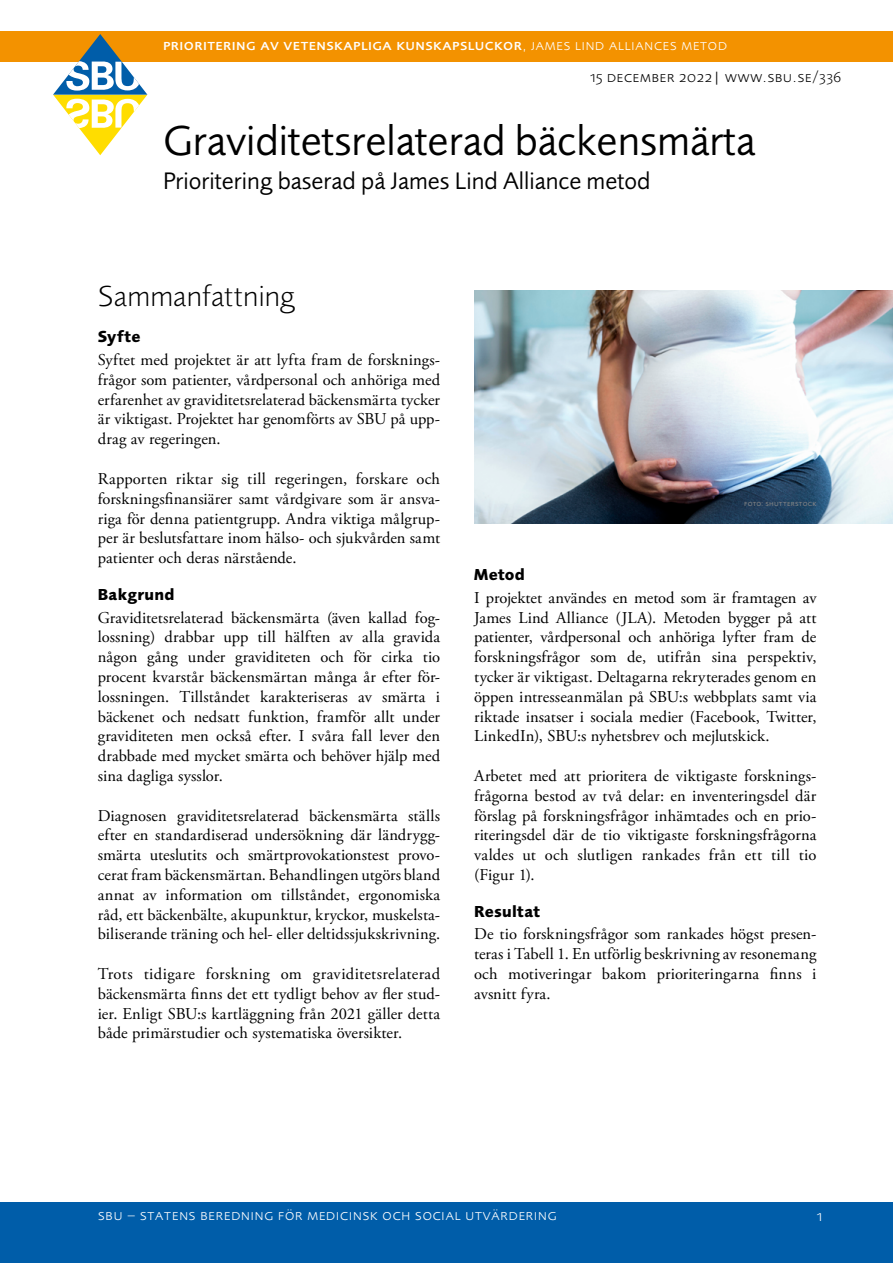
<style>
.page{position:relative;width:893px;height:1263px;background:#fff}
.page>*{position:absolute;margin:0;border:0;box-sizing:border-box;transform-origin:0 0}
.Rapporttitel{font:43.5px "Foundry Sans";color:#000}
.t1{font:300 30px "Foundry Sans";letter-spacing:.005em;color:#000}
.t2{font:24.75px "Foundry Sans";color:#000}
.Brödtext{font:16.5px/19.8px "Adobe Garamond Pro";letter-spacing:.005em;color:#000;text-align:justify}
.t3{font:700 16.5px "Foundry Sans";letter-spacing:.015em;color:#000}
.Sidhuvud_svart{font:500 15.45px "Foundry Sans Expert";letter-spacing:.025em;color:#fff}
.t4{font:300 15.45px "Foundry Sans Expert";letter-spacing:.03em;color:#fff}
.Sidhuvud_svart-2{font:300 15.45px "Foundry Sans Expert";letter-spacing:.025em;color:#000}
.t5{font:7.8px "Foundry Sans Expert";letter-spacing:.03em;color:#878787}
.s1{font-weight:300}
</style>
<div class="page">
<div style="left:0;top:1202px;width:893px;height:61px;background:#005da9"></div>
<div style="left:0;top:31px;width:893px;height:30px;background:#f39200"></div>
<svg style="left:53px;top:34px;width:94px;height:121px"></svg>
<img style="left:474px;top:290px;width:419px;height:233px">
<p class="Sidhuvud_svart" style="left:163px;top:36px;width:566px">prioritering av vetenskapliga kunskapsluckor<span class="s1">, james lind alliances metod</span></p>
<p class="Sidhuvud_svart-2" style="left:590px;top:68px;width:253px">15 december 2022| www.sbu.se/336</p>
<p class="Rapporttitel" style="left:163px;top:117px;width:594px">Graviditetsrelaterad bäckensmärta</p>
<h1 class="t2" style="left:163px;top:167px;width:489px">Prioritering baserad på James Lind Alliance metod</h1>
<h2 class="t1" style="left:98px;top:279px;width:198px">Sammanfattning</h2>
<h3 class="t3" style="left:98px;top:327px;width:44px">Syfte</h3>
<p class="Brödtext" style="left:98px;top:350px;width:344px">Syftet med projektet är att lyfta fram de forsknings&shy;frågor som patienter, vårdpersonal och anhöriga med erfarenhet av graviditetsrelaterad bäckensmärta tycker är viktigast. Projektet har genomförts av SBU på upp&shy;drag av regeringen.</p>
<p class="Brödtext" style="left:98px;top:469px;width:344px">Rapporten riktar sig till regeringen, forskare och forskningsfinansiärer samt vårdgivare som är ansva&shy;riga för denna patientgrupp. Andra viktiga målgrup&shy;per är beslutsfattare inom hälso- och sjukvården samt patienter och deras närstående.</p>
<h3 class="t3" style="left:98px;top:584px;width:78px">Bakgrund</h3>
<p class="Brödtext" style="left:98px;top:608px;width:344px">Graviditetsrelaterad bäckensmärta (även kallad fog&shy;lossning) drabbar upp till hälften av alla gravida någon gång under graviditeten och för cirka tio procent kvarstår bäckensmärtan många år efter för&shy;lossningen. Tillståndet karakteriseras av smärta i bäckenet och nedsatt funktion, framför allt under graviditeten men också efter. I svåra fall lever den drabbade med mycket smärta och behöver hjälp med sina dagliga sysslor.</p>
<p class="Brödtext" style="left:98px;top:806px;width:344px">Diagnosen graviditetsrelaterad bäckensmärta ställs efter en standardiserad undersökning där ländrygg&shy;smärta uteslutits och smärtprovokationstest provo&shy;cerat fram bäckensmärtan. Behandlingen utgörs bland annat av information om tillståndet, ergonomiska råd, ett bäckenbälte, akupunktur, kryckor, muskelsta&shy;biliserande träning och hel- eller deltidssjukskrivning.</p>
<p class="Brödtext" style="left:98px;top:964px;width:344px">Trots tidigare forskning om graviditetsrelaterad bäckensmärta finns det ett tydligt behov av fler stud&shy;ier. Enligt SBU:s kartläggning från 2021 gäller detta både primärstudier och systematiska översikter.</p>
<p class="t5" style="left:744px;top:499px;width:74px">foto: shutterstock</p>
<h3 class="t3" style="left:474px;top:565px;width:52px">Metod</h3>
<p class="Brödtext" style="left:474px;top:588px;width:344px">I projektet användes en metod som är framtagen av James Lind Alliance (JLA). Metoden bygger på att patienter, vårdpersonal och anhöriga lyfter fram de forskningsfrågor som de, utifrån sina perspektiv, tycker är viktigast. Deltagarna rekryterades genom en öppen intresseanmälan på SBU:s webbplats samt via riktade insatser i sociala medier (Facebook, Twitter, LinkedIn), SBU:s nyhetsbrev och mejlutskick.</p>
<p class="Brödtext" style="left:474px;top:766px;width:344px">Arbetet med att prioritera de viktigaste forsknings&shy;frågorna bestod av två delar: en inventeringsdel där förslag på forskningsfrågor inhämtades och en prio&shy;riteringsdel där de tio viktigaste forskningsfrågorna valdes ut och slutligen rankades från ett till tio (Figur 1).</p>
<h3 class="t3" style="left:474px;top:901px;width:67px">Resultat</h3>
<p class="Brödtext" style="left:474px;top:925px;width:344px">De tio forskningsfrågor som rankades högst presen&shy;teras i Tabell 1. En utförlig beskrivning av resonemang och motiveringar bakom prioriteringarna finns i avsnitt fyra.</p>
<p class="t4" style="left:98px;top:1206px;width:460px">sbu – statens beredning för medicinsk och social utvärdering</p>
<p class="t4" style="left:816px;top:1206px;width:7px">1</p>
</div>
